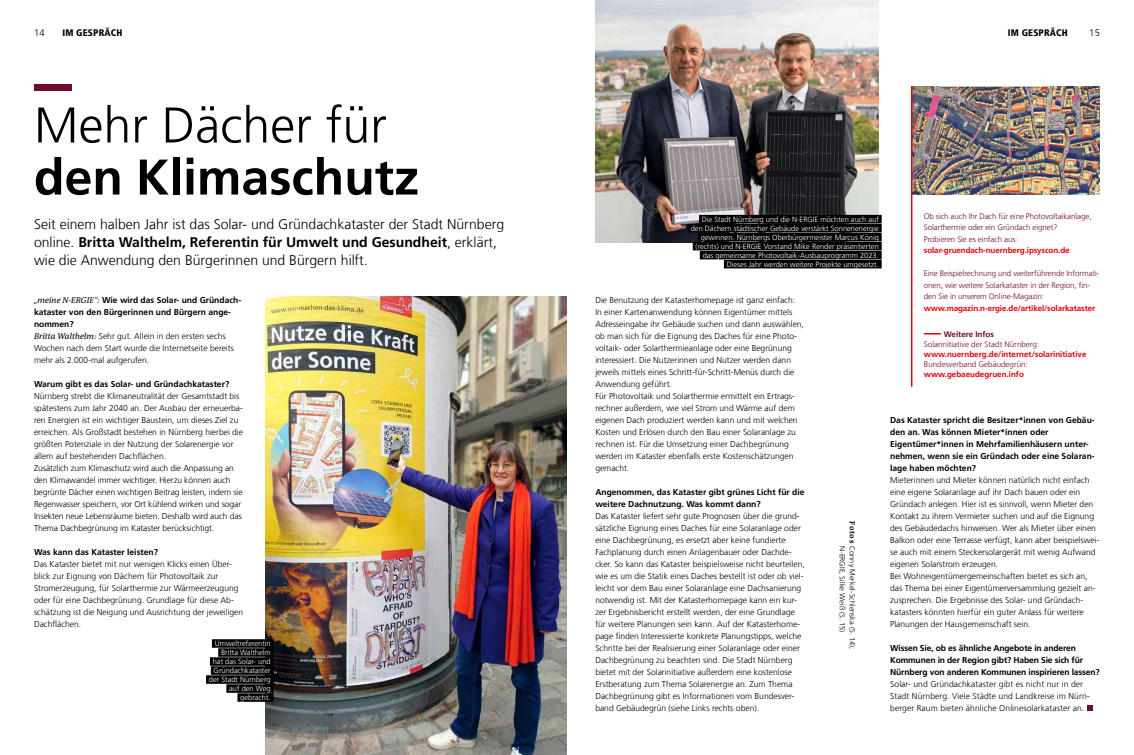
<style>
.page{position:relative;width:1134px;height:755px;background:#fff}
.page>*{position:absolute;margin:0;border:0;box-sizing:border-box;transform-origin:0 0}
.t1{font:700 50px "Frutiger LT Com";color:#000}
.t2{font:300 50px "Frutiger LT Com";color:#000}
.t3{font:300 14px/18px "Frutiger LT Com";color:#000}
.t4{font:900 condensed 9.5px "Frutiger LT Com";letter-spacing:.02em;color:#000}
.t5{font:300 9.5px "Frutiger LT Com";color:#000}
.t6{font:300 8.5px/12px "Frutiger LT Com";color:#000}
.t7{font:700 8.5px/12px "Frutiger LT Com";color:#000}
.t8{font:300 8px/11.5px "Frutiger LT Com";letter-spacing:-.01em;color:#700b2f}
.t9{font:700 8px "Frutiger LT Com";letter-spacing:-.01em;color:#e2000f}
.t10{font:700 8px "Frutiger LT Com";color:#700b2f}
.t11{font:300 7.5px/9px "Frutiger LT Com";color:#fff;text-align:right}
.t12{font:300 7.5px/10px "Frutiger LT Com";color:#000}
.s1{font-weight:700}
.s2{font-family:"The Antiqua B W5 Plain";font-weight:400;font-style:italic}
.s3{font-family:"The Antiqua B W7";font-weight:700}
</style>
<div class="page">
<img style="left:266px;top:296px;width:301px;height:458px">
<div style="left:34px;top:84px;width:38px;height:7px;background:#700b2f"></div>
<img style="left:595px;top:0;width:284px;height:242px">
<svg style="left:1087px;top:705px;width:5px;height:5px"></svg>
<svg style="left:924px;top:333px;width:17px;height:1px"></svg>
<div style="left:212px;top:638px;width:62px;height:9px;background:#000"></div>
<div style="left:218px;top:647px;width:56px;height:9px;background:#000"></div>
<div style="left:210px;top:656px;width:64px;height:9px;background:#000"></div>
<div style="left:211px;top:665px;width:63px;height:9px;background:#000"></div>
<div style="left:206px;top:674px;width:68px;height:9px;background:#000"></div>
<div style="left:226px;top:683px;width:48px;height:9px;background:#000"></div>
<div style="left:237px;top:692px;width:37px;height:9px;background:#000"></div>
<div style="left:699px;top:215px;width:183px;height:8px;background:#000"></div>
<div style="left:688px;top:224px;width:194px;height:8px;background:#000"></div>
<div style="left:698px;top:233px;width:184px;height:8px;background:#000"></div>
<div style="left:693px;top:242px;width:189px;height:8px;background:#000"></div>
<div style="left:700px;top:251px;width:182px;height:8px;background:#000"></div>
<div style="left:724px;top:260px;width:158px;height:8px;background:#000"></div>
<img style="left:912px;top:86px;width:188px;height:108px">
<hr style="left:911px;top:86px;width:1px;height:300px;background:#e2000f">
<p class="t5" style="left:34px;top:27px;width:12px">14</p>
<p class="t4" style="left:62px;top:26px;width:61px">IM GESPRÄCH</p>
<p class="t4" style="left:1008px;top:26px;width:61px">IM GESPRÄCH</p>
<p class="t5" style="left:1089px;top:27px;width:12px">15</p>
<h1 class="t2" style="left:34px;top:96px;width:354px">Mehr Dächer für</h1>
<h1 class="t1" style="left:34px;top:148px;width:387px">den Klimaschutz</h1>
<h2 class="t3" style="left:34px;top:215px;width:472px">Seit einem halben Jahr ist das Solar- und Gründachkataster der Stadt Nürnberg online. <span class="s1">Britta Walthelm, Referentin für Umwelt und Gesundheit</span>, erklärt, wie die Anwendung den Bürgerinnen und Bürgern hilft.</h2>
<p class="t6" style="left:34px;top:293px;width:209px"><span class="s2">„meine N-ERGIE“:</span> <span class="s1">Wie wird das Solar- und Gründach&shy;kataster von den Bürgerinnen und Bürgern ange&shy;nommen?<br></span><span class="s2">Britta Walthelm:</span> Sehr gut. Allein in den ersten sechs Wochen nach dem Start wurde die Internetseite bereits mehr als 2.000-mal aufgerufen.</p>
<p class="t7" style="left:34px;top:377px;width:197px">Warum gibt es das Solar- und Gründachkataster?</p>
<p class="t6" style="left:34px;top:389px;width:211px">Nürnberg strebt die Klimaneutralität der Gesamtstadt bis spätestens zum Jahr 2040 an. Der Ausbau der erneuerba&shy;ren Energien ist ein wichtiger Baustein, um dieses Ziel zu erreichen. Als Großstadt bestehen in Nürnberg hierbei die größten Potenziale in der Nutzung der Solarenergie vor allem auf bestehenden Dachflächen.<br>Zusätzlich zum Klimaschutz wird auch die Anpassung an den Klimawandel immer wichtiger. Hierzu können auch begrünte Dächer einen wichtigen Beitrag leisten, indem sie Regenwasser speichern, vor Ort kühlend wirken und sogar Insekten neue Lebensräume bieten. Deshalb wird auch das Thema Dachbegrünung im Kataster berücksichtigt.</p>
<p class="t7" style="left:34px;top:545px;width:125px">Was kann das Kataster leisten?</p>
<p class="t6" style="left:34px;top:557px;width:211px">Das Kataster bietet mit nur wenigen Klicks einen Über&shy;blick zur Eignung von Dächern für Photovoltaik zur Stromerzeugung, für Solarthermie zur Wärmeerzeugung oder für eine Dachbegrünung. Grundlage für diese Ab&shy;schätzung ist die Neigung und Ausrichtung der jeweiligen Dachflächen.</p>
<p class="t11" style="left:209px;top:638px;width:63px">Umweltreferentin<br>Britta Walthelm hat das Solar- und<br>Gründachkataster der Stadt Nürnberg auf den Weg gebracht.</p>
<p class="t11" style="left:691px;top:215px;width:190px">Die Stadt Nürnberg und die N-ERGIE möchten auch auf den Dächern städtischer Gebäude verstärkt Sonnenenergie gewinnen. Nürnbergs Oberbürgermeister Marcus König (rechts) und N-ERGIE Vorstand Mike Render präsentierten das gemeinsame Photovoltaik-Ausbauprogramm 2023.<br>Dieses Jahr werden weitere Projekte umgesetzt.</p>
<p class="t6" style="left:595px;top:293px;width:210px">Die Benutzung der Katasterhomepage ist ganz einfach:<br>In einer Kartenanwendung können Eigentümer mittels Adresseingabe ihr Gebäude suchen und dann auswählen, ob man sich für die Eignung des Daches für eine Photo&shy;voltaik- oder Solarthermieanlage oder eine Begrünung interessiert. Die Nutzerinnen und Nutzer werden dann jeweils mittels eines Schritt-für-Schritt-Menüs durch die Anwendung geführt.<br>Für Photovoltaik und Solarthermie ermittelt ein Ertrags&shy;rechner außerdem, wie viel Strom und Wärme auf dem eigenen Dach produziert werden kann und mit welchen Kosten und Erlösen durch den Bau einer Solaranlage zu rechnen ist. Für die Umsetzung einer Dachbegrünung werden im Kataster ebenfalls erste Kostenschätzungen gemacht.</p>
<p class="t7" style="left:595px;top:485px;width:211px">Angenommen, das Kataster gibt grünes Licht für die weitere Dachnutzung. Was kommt dann?</p>
<p class="t6" style="left:595px;top:509px;width:211px">Das Kataster liefert sehr gute Prognosen über die grund&shy;sätzliche Eignung eines Daches für eine Solaranlage oder eine Dachbegrünung, es ersetzt aber keine fundierte Fachplanung durch einen Anlagenbauer oder Dachde&shy;cker. So kann das Kataster beispielsweise nicht beurteilen, wie es um die Statik eines Daches bestellt ist oder ob viel&shy;leicht vor dem Bau einer Solaranlage eine Dachsanierung notwendig ist. Mit der Katasterhomepage kann ein kur&shy;zer Ergebnisbericht erstellt werden, der eine Grundlage für weitere Planungen sein kann. Auf der Katasterhome&shy;page finden Interessierte konkrete Planungstipps, welche Schritte bei der Realisierung einer Solaranlage oder einer Dachbegrünung zu beachten sind. Die Stadt Nürnberg bietet mit der Solarinitiative außerdem eine kostenlose Erstberatung zum Thema Solarenergie an. Zum Thema Dachbegrünung gibt es Informationen vom Bundesver&shy;band Gebäudegrün (siehe Links rechts oben).</p>
<p class="t12" style="left:857px;top:545px;width:105px;text-indent:-25px;rotate:90deg"><span class="s3">Fotos</span> Conny Merkel-Schlenska (S. 14);<br>N-ERGIE, Silke Weiß (S. 15)</p>
<p class="t8" style="left:924px;top:210px;width:169px">Ob sich auch Ihr Dach für eine Photovoltaikanlage,<br>Solarthermie oder ein Gründach eignet?<br>Probieren Sie es einfach aus:</p>
<p class="t9" style="left:924px;top:245px;width:147px">solar-gruendach-nuernberg.ipsyscon.de</p>
<p class="t8" style="left:924px;top:267px;width:177px">Eine Beispielrechnung und weiterführende Informati&shy;onen, wie weitere Solarkataster in der Region, fin&shy;den Sie in unserem Online-Magazin:</p>
<p class="t9" style="left:924px;top:303px;width:173px">www.magazin.n-ergie.de/artikel/solarkataster</p>
<p class="t10" style="left:944px;top:329px;width:52px">Weitere Infos</p>
<p class="t8" style="left:924px;top:338px;width:117px">Solarinitiative der Stadt Nürnberg:</p>
<p class="t9" style="left:924px;top:349px;width:164px">www.nuernberg.de/internet/solarinitiative</p>
<p class="t8" style="left:924px;top:358px;width:105px">Bundesverband Gebäudegrün:</p>
<p class="t9" style="left:924px;top:369px;width:102px">www.gebaeudegruen.info</p>
<p class="t7" style="left:890px;top:413px;width:206px">Das Kataster spricht die Besitzer*innen von Gebäu&shy;den an. Was können Mieter*innen oder Eigentümer*innen in Mehrfamilienhäusern unter&shy;nehmen, wenn sie ein Gründach oder eine Solaran&shy;lage haben möchten?</p>
<p class="t6" style="left:890px;top:473px;width:211px">Mieterinnen und Mieter können natürlich nicht einfach eine eigene Solaranlage auf ihr Dach bauen oder ein Gründach anlegen. Hier ist es sinnvoll, wenn Mieter den Kontakt zu ihrem Vermieter suchen und auf die Eignung des Gebäudedachs hinweisen. Wer als Mieter über einen Balkon oder eine Terrasse verfügt, kann aber beispielswei&shy;se auch mit einem Steckersolargerät mit wenig Aufwand eigenen Solarstrom erzeugen.<br>Bei Wohneigentümergemeinschaften bietet es sich an, das Thema bei einer Eigentümerversammlung gezielt an&shy;zusprechen. Die Ergebnisse des Solar- und Gründach&shy;katasters könnten hierfür ein guter Anlass für weitere Planungen der Hausgemeinschaft sein.</p>
<p class="t7" style="left:890px;top:641px;width:211px">Wissen Sie, ob es ähnliche Angebote in anderen<br>Kommunen in der Region gibt? Haben Sie sich für<br>Nürnberg von anderen Kommunen inspirieren lassen?</p>
<p class="t6" style="left:890px;top:677px;width:201px">Solar- und Gründachkataster gibt es nicht nur in der<br>Stadt Nürnberg. Viele Städte und Landkreise im Nürn&shy;berger Raum bieten ähnliche Onlinesolarkataster an.</p>
</div>
